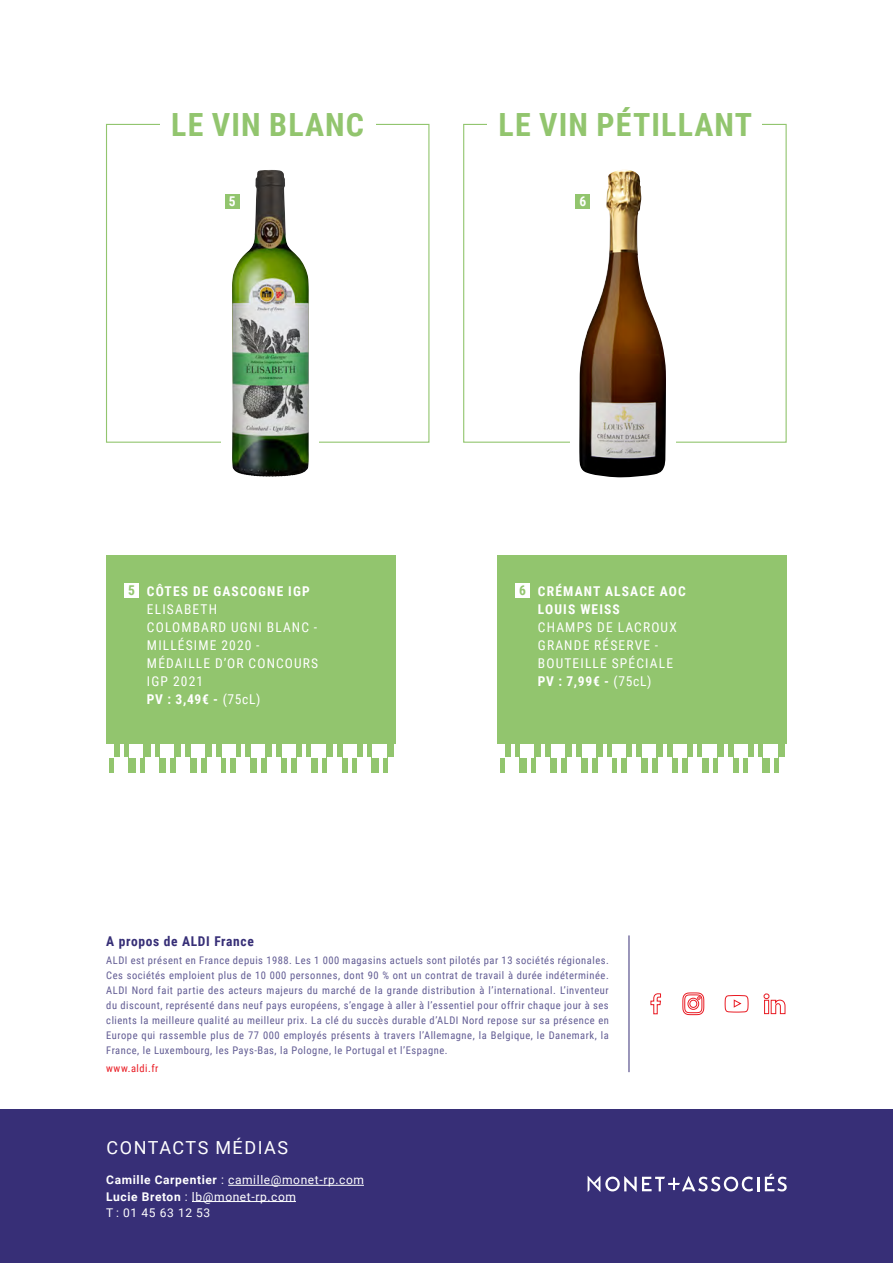
<style>
.page{position:relative;width:893px;height:1263px;background:#fff}
.page>*{position:absolute;margin:0;border:0;box-sizing:border-box;transform-origin:0 0}
.t1{font:700 31.95px "Roboto Condensed";letter-spacing:.035em;color:#92c56e}
.t2{font:18px "Roboto";letter-spacing:.085em;color:#fff}
.t3{font:13.5px/18px "Roboto Condensed";letter-spacing:.085em;color:#fff}
.t4{font:700 13.5px/18px "Roboto Condensed";letter-spacing:.085em;color:#fff}
.t5{font:700 13.5px "Roboto Condensed";letter-spacing:.05em;color:#372f77}
.t6{font:700 13.5px "Roboto Condensed";color:#92c56e}
.t7{font:12px/16.2px "Roboto";letter-spacing:.05em;color:#fff}
.t8{font:10.5px/15px "Roboto Condensed";letter-spacing:.05em;color:#615b93;text-align:justify}
.t9{font:10.5px "Roboto Condensed";letter-spacing:.05em;color:#e91b23}
.s1{font-weight:700}
</style>
<div class="page">
<svg style="left:650px;top:993px;width:11px;height:21px"></svg>
<svg style="left:724px;top:995px;width:25px;height:18px"></svg>
<svg style="left:763px;top:993px;width:23px;height:21px"></svg>
<svg style="left:682px;top:992px;width:22px;height:23px"></svg>
<hr style="left:629px;top:935px;width:1px;height:137px;background:#372f77">
<div style="left:0;top:1110px;width:893px;height:153px;background:#372f77"></div>
<hr style="left:228px;top:1185px;width:136px;height:1px;background:#fff">
<hr style="left:192px;top:1201px;width:104px;height:1px;background:#fff">
<hr style="left:757px;top:1177px;width:3px;height:14px;background:#fff">
<svg style="left:765px;top:1174px;width:22px;height:17px"></svg>
<svg style="left:588px;top:1176px;width:165px;height:16px"></svg>
<img style="left:232px;top:170px;width:77px;height:307px">
<img style="left:579px;top:170px;width:87px;height:307px">
<div style="left:225px;top:194px;width:14px;height:15px;background:#92c56e"></div>
<div style="left:576px;top:194px;width:14px;height:15px;background:#92c56e"></div>
<div style="left:106px;top:556px;width:290px;height:188px;background:#92c56e"></div>
<div style="left:106px;top:744px;width:290px;height:28px;background:#92c56e"></div>
<svg style="left:394px;top:744px;width:2px;height:13px"></svg>
<div style="left:372px;top:744px;width:14px;height:13px;background:#fff"></div>
<svg style="left:363px;top:744px;width:3px;height:13px"></svg>
<div style="left:343px;top:744px;width:14px;height:13px;background:#fff"></div>
<svg style="left:334px;top:744px;width:3px;height:13px"></svg>
<div style="left:312px;top:744px;width:14px;height:13px;background:#fff"></div>
<svg style="left:303px;top:744px;width:3px;height:13px"></svg>
<div style="left:282px;top:744px;width:14px;height:13px;background:#fff"></div>
<svg style="left:272px;top:744px;width:3px;height:13px"></svg>
<div style="left:251px;top:744px;width:14px;height:13px;background:#fff"></div>
<svg style="left:241px;top:744px;width:3px;height:13px"></svg>
<div style="left:388px;top:757px;width:8px;height:15px;background:#fff"></div>
<hr style="left:379px;top:757px;width:3px;height:15px;background:#fff">
<div style="left:357px;top:757px;width:14px;height:15px;background:#fff"></div>
<hr style="left:348px;top:757px;width:3px;height:15px;background:#fff">
<div style="left:328px;top:757px;width:14px;height:15px;background:#fff"></div>
<hr style="left:319px;top:757px;width:3px;height:15px;background:#fff">
<div style="left:297px;top:757px;width:14px;height:15px;background:#fff"></div>
<hr style="left:288px;top:757px;width:3px;height:15px;background:#fff">
<div style="left:267px;top:757px;width:14px;height:15px;background:#fff"></div>
<hr style="left:257px;top:757px;width:3px;height:15px;background:#fff">
<div style="left:236px;top:757px;width:14px;height:15px;background:#fff"></div>
<hr style="left:226px;top:757px;width:3px;height:15px;background:#fff">
<div style="left:222px;top:744px;width:13px;height:14px;background:#fff"></div>
<hr style="left:212px;top:744px;width:3px;height:14px;background:#fff">
<div style="left:191px;top:744px;width:14px;height:14px;background:#fff"></div>
<hr style="left:181px;top:744px;width:4px;height:14px;background:#fff">
<div style="left:160px;top:744px;width:14px;height:14px;background:#fff"></div>
<hr style="left:151px;top:744px;width:3px;height:14px;background:#fff">
<div style="left:129px;top:744px;width:14px;height:14px;background:#fff"></div>
<hr style="left:120px;top:744px;width:3px;height:14px;background:#fff">
<div style="left:106px;top:744px;width:8px;height:14px;background:#fff"></div>
<div style="left:207px;top:757px;width:14px;height:15px;background:#fff"></div>
<hr style="left:198px;top:757px;width:3px;height:15px;background:#fff">
<div style="left:176px;top:757px;width:14px;height:15px;background:#fff"></div>
<hr style="left:167px;top:757px;width:3px;height:15px;background:#fff">
<div style="left:145px;top:757px;width:14px;height:15px;background:#fff"></div>
<hr style="left:136px;top:757px;width:3px;height:15px;background:#fff">
<div style="left:114px;top:757px;width:14px;height:15px;background:#fff"></div>
<svg style="left:106px;top:758px;width:2px;height:14px"></svg>
<div style="left:124px;top:583px;width:15px;height:14px;background:#fff"></div>
<div style="left:497px;top:556px;width:290px;height:188px;background:#92c56e"></div>
<div style="left:497px;top:744px;width:290px;height:28px;background:#92c56e"></div>
<svg style="left:785px;top:744px;width:2px;height:13px"></svg>
<div style="left:763px;top:744px;width:14px;height:13px;background:#fff"></div>
<svg style="left:754px;top:744px;width:3px;height:13px"></svg>
<div style="left:734px;top:744px;width:14px;height:13px;background:#fff"></div>
<svg style="left:725px;top:744px;width:3px;height:13px"></svg>
<div style="left:703px;top:744px;width:14px;height:13px;background:#fff"></div>
<svg style="left:694px;top:744px;width:3px;height:13px"></svg>
<div style="left:673px;top:744px;width:13px;height:13px;background:#fff"></div>
<svg style="left:663px;top:744px;width:3px;height:13px"></svg>
<div style="left:642px;top:744px;width:14px;height:13px;background:#fff"></div>
<svg style="left:632px;top:744px;width:3px;height:13px"></svg>
<div style="left:779px;top:757px;width:8px;height:15px;background:#fff"></div>
<hr style="left:770px;top:757px;width:3px;height:15px;background:#fff">
<div style="left:748px;top:757px;width:14px;height:15px;background:#fff"></div>
<hr style="left:739px;top:757px;width:3px;height:15px;background:#fff">
<div style="left:719px;top:757px;width:14px;height:15px;background:#fff"></div>
<hr style="left:710px;top:757px;width:3px;height:15px;background:#fff">
<div style="left:688px;top:757px;width:14px;height:15px;background:#fff"></div>
<hr style="left:679px;top:757px;width:3px;height:15px;background:#fff">
<div style="left:658px;top:757px;width:14px;height:15px;background:#fff"></div>
<hr style="left:648px;top:757px;width:3px;height:15px;background:#fff">
<div style="left:627px;top:757px;width:14px;height:15px;background:#fff"></div>
<hr style="left:617px;top:757px;width:3px;height:15px;background:#fff">
<div style="left:612px;top:744px;width:14px;height:14px;background:#fff"></div>
<hr style="left:603px;top:744px;width:3px;height:14px;background:#fff">
<div style="left:581px;top:744px;width:14px;height:14px;background:#fff"></div>
<hr style="left:572px;top:744px;width:3px;height:14px;background:#fff">
<div style="left:551px;top:744px;width:14px;height:14px;background:#fff"></div>
<hr style="left:542px;top:744px;width:3px;height:14px;background:#fff">
<div style="left:520px;top:744px;width:14px;height:14px;background:#fff"></div>
<hr style="left:511px;top:744px;width:3px;height:14px;background:#fff">
<div style="left:497px;top:744px;width:8px;height:14px;background:#fff"></div>
<div style="left:598px;top:757px;width:14px;height:15px;background:#fff"></div>
<hr style="left:588px;top:757px;width:4px;height:15px;background:#fff">
<div style="left:567px;top:757px;width:14px;height:15px;background:#fff"></div>
<hr style="left:558px;top:757px;width:3px;height:15px;background:#fff">
<div style="left:536px;top:757px;width:14px;height:15px;background:#fff"></div>
<hr style="left:527px;top:757px;width:3px;height:15px;background:#fff">
<div style="left:505px;top:757px;width:14px;height:15px;background:#fff"></div>
<svg style="left:497px;top:758px;width:2px;height:14px"></svg>
<div style="left:515px;top:583px;width:15px;height:14px;background:#fff"></div>
<h1 class="t1" style="left:171px;top:102px;width:194px">LE VIN BLANC</h1>
<h1 class="t1" style="left:499px;top:102px;width:255px">LE VIN PÉTILLANT</h1>
<p class="t4" style="left:229px;top:192px;width:8px">5</p>
<p class="t4" style="left:580px;top:192px;width:8px">6</p>
<p class="t6" style="left:128px;top:581px;width:8px">5</p>
<p class="t4" style="left:538px;top:582px;width:149px">CRÉMANT ALSACE AOC<br>LOUIS WEISS</p>
<p class="t3" style="left:538px;top:618px;width:141px">CHAMPS DE LACROUX<br>GRANDE RÉSERVE -<br>BOUTEILLE SPÉCIALE<br><span class="s1">PV : 7,99€ -</span> (75cL)</p>
<p class="t4" style="left:147px;top:582px;width:164px">CÔTES DE GASCOGNE IGP</p>
<p class="t3" style="left:147px;top:600px;width:173px">ELISABETH<br>COLOMBARD UGNI BLANC -<br>MILLÉSIME 2020 -<br>MÉDAILLE D’OR CONCOURS<br>IGP 2021<br><span class="s1">PV : 3,49€ -</span> (75cL)</p>
<p class="t6" style="left:519px;top:581px;width:8px">6</p>
<p class="t5" style="left:106px;top:931px;width:149px">A propos de ALDI France</p>
<p class="t8" style="left:106px;top:952px;width:504px">ALDI est présent en France depuis 1988. Les 1 000 magasins actuels sont pilotés par 13 sociétés régionales.<br>Ces sociétés emploient plus de 10 000 personnes, dont 90 % ont un contrat de travail à durée indéterminée.<br>ALDI Nord fait partie des acteurs majeurs du marché de la grande distribution à l’international. L’inventeur du discount, représenté dans neuf pays européens, s’engage à aller à l’essentiel pour offrir chaque jour à ses clients la meilleure qualité au meilleur prix. La clé du succès durable d’ALDI Nord repose sur sa présence en Europe qui rassemble plus de 77 000 employés présents à travers l’Allemagne, la Belgique, le Danemark, la France, le Luxembourg, les Pays-Bas, la Pologne, le Portugal et l’Espagne.</p>
<p class="t9" style="left:106px;top:1061px;width:54px">www.aldi.fr</p>
<h2 class="t2" style="left:107px;top:1135px;width:183px">CONTACTS MÉDIAS</h2>
<p class="t7" style="left:106px;top:1171px;width:259px"><span class="s1">Camille Carpentier</span> : camille@monet-rp.com<br><span class="s1">Lucie Breton</span> : lb@monet-rp.com<br>T : 01 45 63 12 53</p>
</div>
